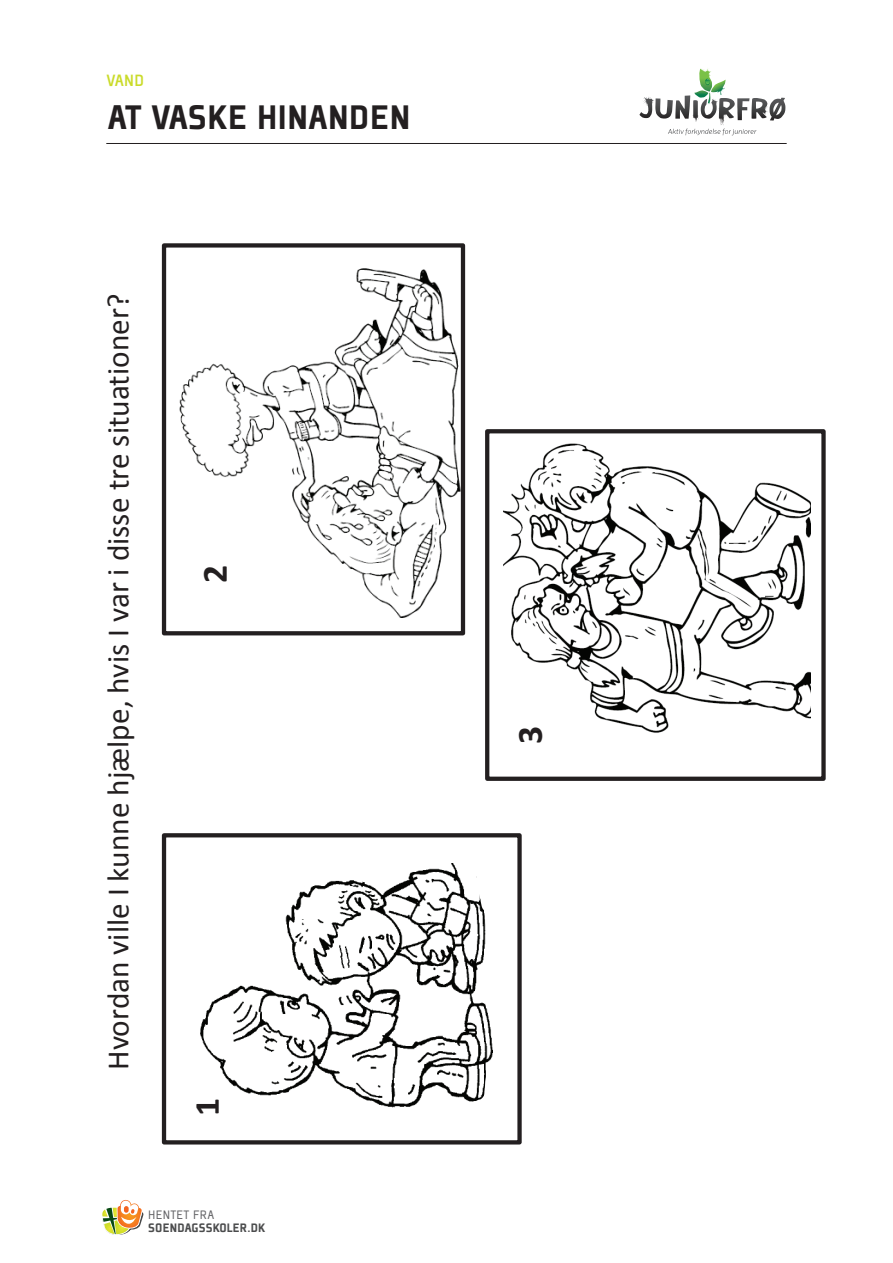
<style>
.page{position:relative;width:893px;height:1263px;background:#fff}
.page>*{position:absolute;margin:0;border:0;box-sizing:border-box;transform-origin:0 0}
.t1{font:900 37.5px "Plexes Pro";letter-spacing:.015em;color:#231f20}
.t2{font:700 35.55px "Calibri";color:#231f20}
.t3{font:31.35px "Calibri";color:#231f20}
.t4{font:500 18px "Plexes Pro";color:#cadb2a}
.t5{font:900 13.5px "Plexes Pro";letter-spacing:.015em;color:#4b4c4d}
.t6{font:13.5px "Plexes Pro";letter-spacing:.015em;color:#636366}
</style>
<div class="page">
<svg style="left:703px;top:69px;width:6px;height:3px"></svg>
<svg style="left:643px;top:79px;width:142px;height:56px"></svg>
<svg style="left:102px;top:1200px;width:41px;height:35px"></svg>
<hr style="left:106px;top:143px;width:681px;height:1px;background:#231f20">
<img style="left:179px;top:268px;width:281px;height:349px">
<img style="left:200px;top:863px;width:292px;height:245px">
<div style="left:179px;top:1078px;width:34px;height:48px;background:#fff"></div>
<div style="left:276px;top:1097px;width:77px;height:19px;background:#fff"></div>
<div style="left:164px;top:803px;width:151px;height:111px;background:#fff;border-radius:50%"></div>
<svg style="left:303px;top:863px;width:34px;height:26px"></svg>
<svg style="left:357px;top:863px;width:23px;height:20px"></svg>
<svg style="left:334px;top:1085px;width:22px;height:23px"></svg>
<svg style="left:461px;top:1055px;width:32px;height:53px"></svg>
<svg style="left:469px;top:863px;width:23px;height:124px"></svg>
<div style="left:162px;top:833px;width:360px;height:311px;border:4px solid #231f20"></div>
<div style="left:162px;top:243px;width:303px;height:392px;border:4px solid #231f20"></div>
<img style="left:503px;top:443px;width:307px;height:290px">
<div style="left:485px;top:429px;width:341px;height:352px;border:4px solid #231f20"></div>
<p class="t4" style="left:106px;top:70px;width:39px">VAND</p>
<p class="t1" style="left:108px;top:94px;width:304px">AT VASKE HINANDEN</p>
<p class="t3" style="left:99px;top:1070px;width:777px;rotate:-90deg">Hvordan ville I kunne hjælpe, hvis I var i disse tre situationer?</p>
<p class="t2" style="left:193px;top:582px;width:20px;rotate:-90deg">2</p>
<p class="t2" style="left:185px;top:1116px;width:20px;rotate:-90deg">1</p>
<p class="t6" style="left:148px;top:1206px;width:68px">HENTET FRA</p>
<p class="t5" style="left:148px;top:1219px;width:119px">SOENDAGSSKOLER.DK</p>
<p class="t2" style="left:508px;top:744px;width:20px;rotate:-90deg">3</p>
</div>
